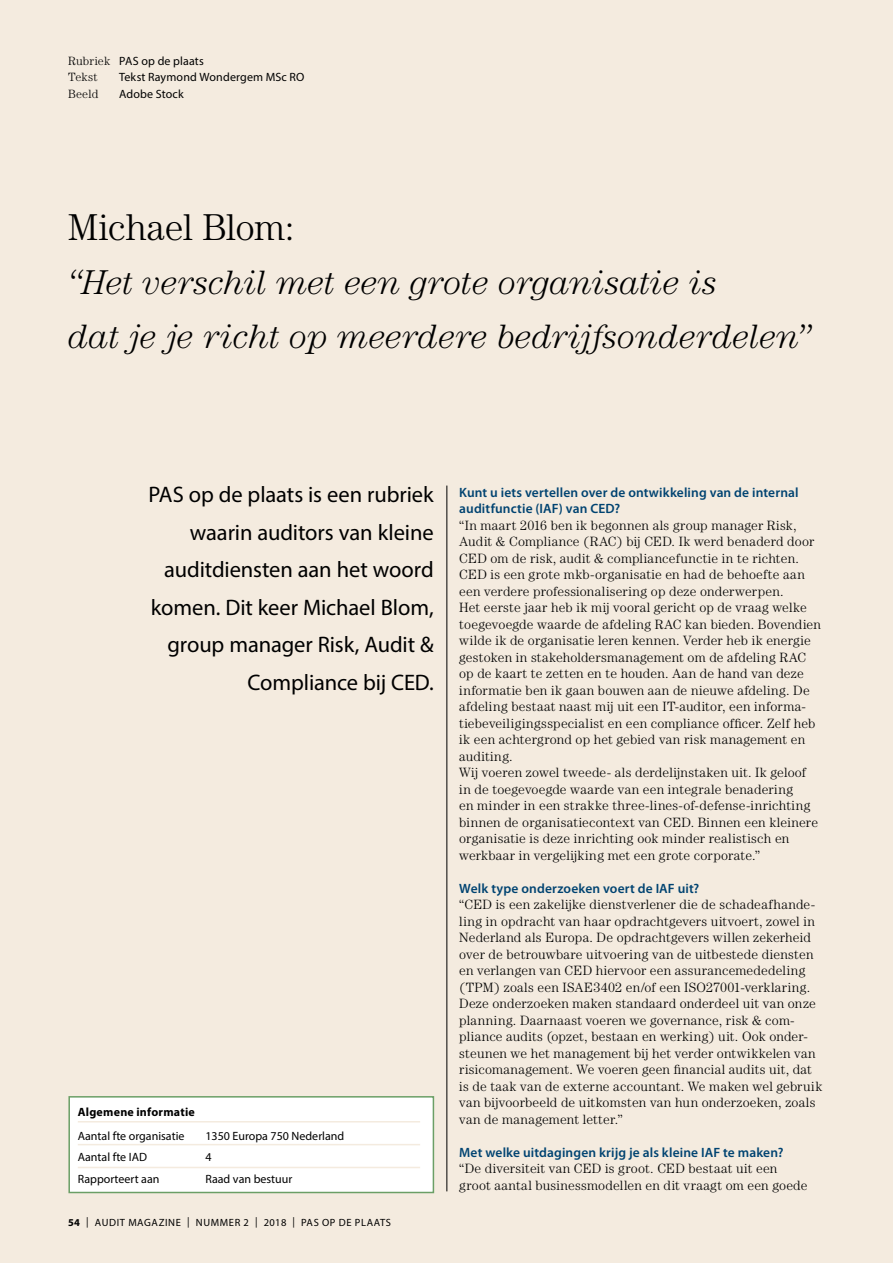
<style>
.page{position:relative;width:893px;height:1263px;background:#f4ebdf}
.page>*{position:absolute;margin:0;border:0;box-sizing:border-box;transform-origin:0 0}
.t1{font:300 37.5px "Century LT";letter-spacing:-.01em;color:#000}
.t2{font:italic 300 34.5px/54px "Century LT";color:#000}
.t3{font:22.5px/37.5px "Myriad Pro";letter-spacing:-.005em;color:#000;text-align:right}
.t4{font:300 13.5px/16.5px "Century LT";letter-spacing:.015em;color:#000}
.t5{font:600 13.5px/16.5px "Myriad Pro";letter-spacing:.01em;color:#004371}
.t6{font:12px "Myriad Pro";color:#000}
.t7{font:700 12px "Myriad Pro";letter-spacing:.02em;color:#000}
.t8{font:300 12px "Century LT";letter-spacing:.015em;color:#000}
.t9{font:10.5px "Myriad Pro";letter-spacing:.06em;color:#000}
.s1{font-family:"Century LT";font-weight:300}
.s2{font-weight:700}
</style>
<div class="page">
<div style="left:68px;top:1096px;width:366px;height:97px;background:#fff;border:2px solid #6b9f66"></div>
<hr style="left:446px;top:486px;width:1px;height:705px;background:#000">
<hr style="left:78px;top:1144px;width:342px;height:1px;background:#f4ebdf">
<hr style="left:78px;top:1167px;width:342px;height:1px;background:#f4ebdf">
<hr style="left:78px;top:1121px;width:342px;height:1px;background:#f4ebdf">
<p class="t6" style="left:68px;top:53px;width:137px"><span class="s1">Rubriek</span> PAS op de plaats</p>
<p class="t8" style="left:68px;top:70px;width:31px">Tekst</p>
<p class="t6" style="left:119px;top:70px;width:187px">Tekst Raymond Wondergem MSc RO</p>
<p class="t8" style="left:68px;top:87px;width:32px">Beeld</p>
<p class="t6" style="left:119px;top:86px;width:66px">Adobe Stock</p>
<h1 class="t1" style="left:68px;top:205px;width:228px">Michael Blom:</h1>
<h2 class="t2" style="left:68px;top:255px;width:746px">“Het verschil met een grote organisatie is<br>dat je je richt op meerdere bedrijfsonderdelen”</h2>
<h3 class="t3" style="left:148px;top:476px;width:287px">PAS op de plaats is een rubriek waarin auditors van kleine auditdiensten aan het woord komen. Dit keer Michael Blom, group manager Risk, Audit &amp;<br>Compliance bij CED.</h3>
<p class="t5" style="left:459px;top:483px;width:341px">Kunt u iets vertellen over de ontwikkeling van de internal auditfunctie (IAF) van CED?</p>
<p class="t4" style="left:459px;top:516px;width:363px">“In maart 2016 ben ik begonnen als group manager Risk, Audit &amp; Compliance (RAC) bij CED. Ik werd benaderd door CED om de risk, audit &amp; compliancefunctie in te richten.<br>CED is een grote mkb-organisatie en had de behoefte aan een verdere professionalisering op deze onderwerpen.<br>Het eerste jaar heb ik mij vooral gericht op de vraag welke toegevoegde waarde de afdeling RAC kan bieden. Bovendien wilde ik de organisatie leren kennen. Verder heb ik energie gestoken in stakeholdersmanagement om de afdeling RAC op de kaart te zetten en te houden. Aan de hand van deze informatie ben ik gaan bouwen aan de nieuwe afdeling. De afdeling bestaat naast mij uit een IT-auditor, een informa&shy;tiebeveiligingsspecialist en een compliance officer. Zelf heb ik een achtergrond op het gebied van risk management en auditing.<br>Wij voeren zowel tweede- als derdelijnstaken uit. Ik geloof in de toegevoegde waarde van een integrale benadering<br>en minder in een strakke three-lines-of-defense-inrichting binnen de organisatiecontext van CED. Binnen een kleinere organisatie is deze inrichting ook minder realistisch en werkbaar in vergelijking met een grote corporate.”</p>
<p class="t5" style="left:459px;top:879px;width:242px">Welk type onderzoeken voert de IAF uit?</p>
<p class="t4" style="left:459px;top:896px;width:365px">“CED is een zakelijke dienstverlener die de schadeafhande&shy;ling in opdracht van haar opdrachtgevers uitvoert, zowel in Nederland als Europa. De opdrachtgevers willen zekerheid over de betrouwbare uitvoering van de uitbestede diensten en verlangen van CED hiervoor een assurancemededeling (TPM) zoals een ISAE3402 en/of een ISO27001-verklaring.<br>Deze onderzoeken maken standaard onderdeel uit van onze planning. Daarnaast voeren we governance, risk &amp; com&shy;pliance audits (opzet, bestaan en werking) uit. Ook onder&shy;steunen we het management bij het verder ontwikkelen van risicomanagement. We voeren geen financial audits uit, dat is de taak van de externe accountant. We maken wel gebruik van bijvoorbeeld de uitkomsten van hun onderzoeken, zoals van de management letter.”</p>
<p class="t5" style="left:459px;top:1143px;width:326px">Met welke uitdagingen krijg je als kleine IAF te maken?</p>
<p class="t4" style="left:459px;top:1160px;width:350px">“De diversiteit van CED is groot. CED bestaat uit een groot aantal businessmodellen en dit vraagt om een goede</p>
<p class="t7" style="left:78px;top:1104px;width:119px">Algemene informatie</p>
<p class="t6" style="left:78px;top:1128px;width:108px">Aantal fte organisatie</p>
<p class="t6" style="left:205px;top:1128px;width:140px">1350 Europa 750 Nederland</p>
<p class="t6" style="left:78px;top:1150px;width:71px">Aantal fte IAD</p>
<p class="t6" style="left:205px;top:1150px;width:8px">4</p>
<p class="t6" style="left:78px;top:1171px;width:83px">Rapporteert aan</p>
<p class="t6" style="left:205px;top:1171px;width:88px">Raad van bestuur</p>
<p class="t9" style="left:68px;top:1216px;width:324px"><span class="s2">54</span> | AUDIT MAGAZINE | NUMMER 2 | 2018 | PAS OP DE PLAATS</p>
</div>
